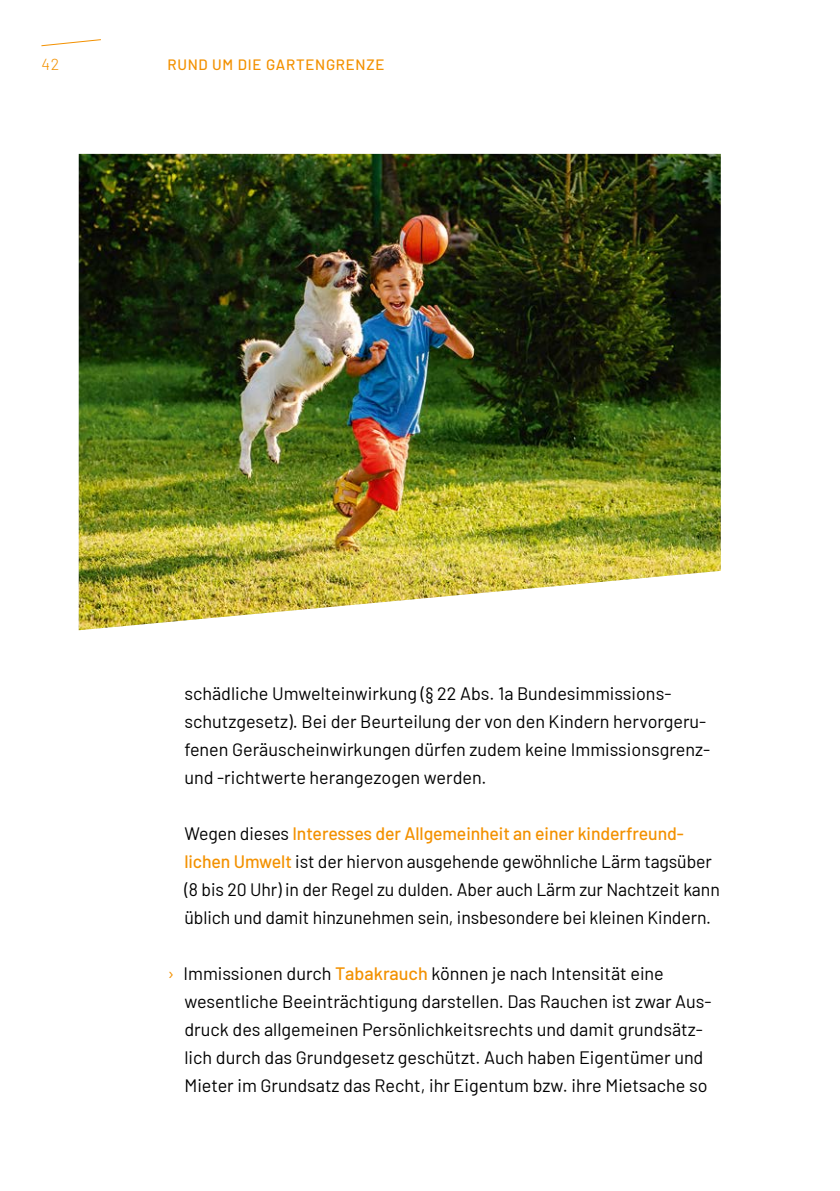
<style>
.page{position:relative;width:840px;height:1191px;background:#fff}
.page>*{position:absolute;margin:0;border:0;box-sizing:border-box;transform-origin:0 0}
.t1{font:18px/28px "Barlow";color:#000}
.t2{font:300 16px "Barlow";color:#f39100}
.t3{font:500 15px "Barlow";letter-spacing:.05em;color:#f39100}
.s1{font-weight:500;color:#f39100}
.s2{color:#f39100}
</style>
<div class="page">
<svg style="left:41px;top:39px;width:60px;height:8px"></svg>
<img style="left:79px;top:154px;width:641px;height:476px">
<p class="t2" style="left:41px;top:55px;width:19px">42</p>
<p class="t3" style="left:167px;top:59px;width:218px">RUND UM DIE GARTENGRENZE</p>
<p class="t1" style="left:184px;top:678px;width:527px">schädliche Umwelteinwirkung (§ 22 Abs. 1a Bundesimmissions&shy;schutzgesetz). Bei der Beurteilung der von den Kindern hervorgeru&shy;fenen Geräuscheinwirkungen dürfen zudem keine Immissionsgrenz&shy;und -richtwerte herangezogen werden.</p>
<p class="t1" style="left:184px;top:818px;width:536px">Wegen dieses <span class="s1">Interesses der Allgemeinheit an einer kinderfreund&shy;lichen Umwelt</span> ist der hiervon ausgehende gewöhnliche Lärm tagsüber (8 bis 20 Uhr) in der Regel zu dulden. Aber auch Lärm zur Nachtzeit kann üblich und damit hinzunehmen sein, insbesondere bei kleinen Kindern.</p>
<p class="t1" style="left:184px;top:958px;width:528px;text-indent:-17px"><span class="s2">›</span> Immissionen durch <span class="s1">Tabakrauch</span> können je nach Intensität eine wesentliche Beeinträchtigung darstellen. Das Rauchen ist zwar Aus&shy;druck des allgemeinen Persönlichkeitsrechts und damit grundsätz&shy;lich durch das Grundgesetz geschützt. Auch haben Eigentümer und Mieter im Grundsatz das Recht, ihr Eigentum bzw. ihre Mietsache so</p>
</div>
